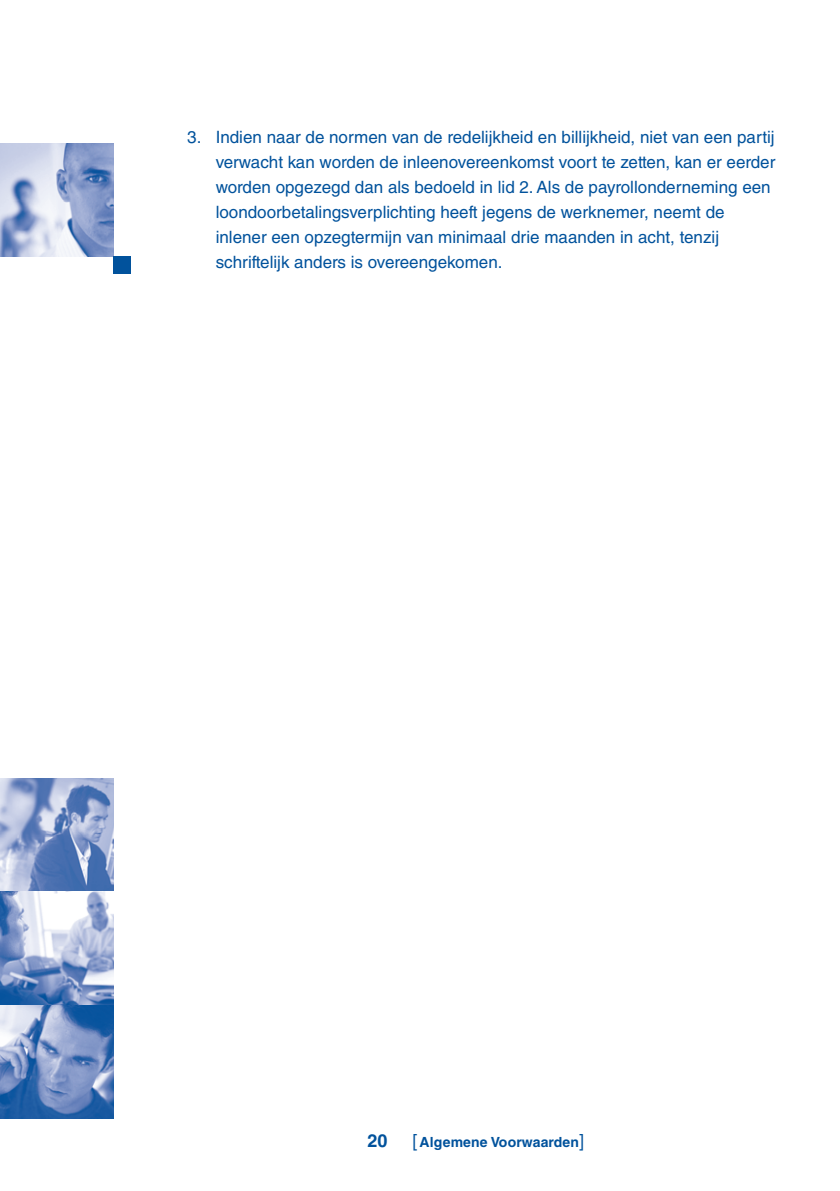
<style>
.page{position:relative;width:840px;height:1191px;background:#fff}
.page>*{position:absolute;margin:0;border:0;box-sizing:border-box;transform-origin:0 0}
.t1{font:700 18px "Helvetica LT Std";color:#01529c}
.t2{font:17px/25px "Helvetica LT Std";color:#01529c}
.t3{font:700 14px "Helvetica LT Std";letter-spacing:.01em;color:#01529c}
.s1{font-weight:400;font-size:18px}
</style>
<div class="page">
<img style="left:0;top:778px;width:113px;height:113px">
<svg style="left:0;top:891px;width:113px;height:114px"></svg>
<svg style="left:0;top:1005px;width:113px;height:113px"></svg>
<img style="left:0;top:143px;width:113px;height:114px">
<div style="left:113px;top:257px;width:17px;height:17px;background:#01529c"></div>
<p class="t2" style="left:215px;top:125px;width:561px;text-indent:-28px">3. Indien naar de normen van de redelijkheid en billijkheid, niet van een partij verwacht kan worden de inleenovereenkomst voort te zetten, kan er eerder worden opgezegd dan als bedoeld in lid 2. Als de payrollonderneming een loondoorbetalingsverplichting heeft jegens de werknemer, neemt de inlener een opzegtermijn van minimaal drie maanden in acht, tenzij schriftelijk anders is overeengekomen.</p>
<p class="t1" style="left:367px;top:1129px;width:22px">20</p>
<p class="t3" style="left:412px;top:1133px;width:173px"><span class="s1">[</span> Algemene Voorwaarden<span class="s1">]</span></p>
</div>
